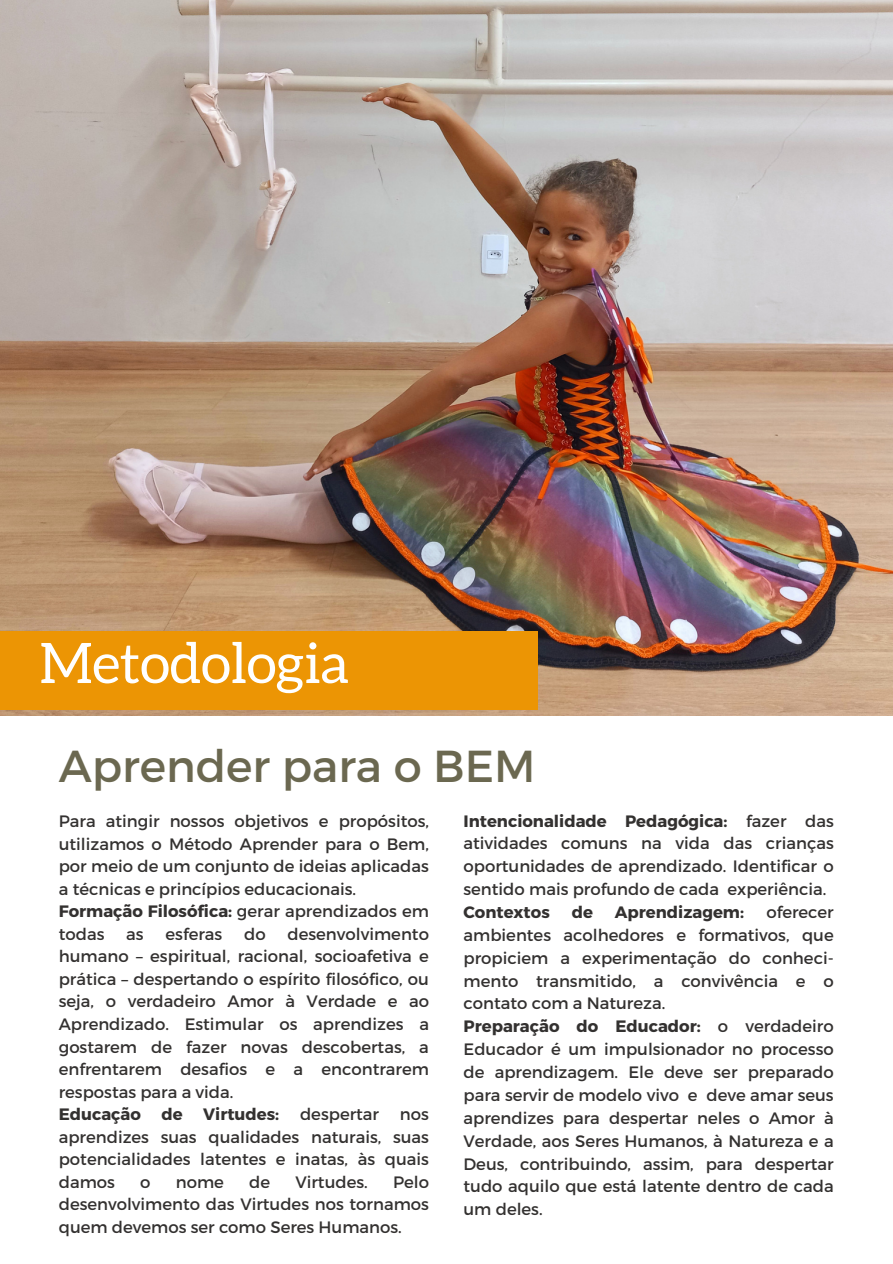
<style>
.page{position:relative;width:893px;height:1264px;background:#fff}
.page>*{position:absolute;margin:0;border:0;box-sizing:border-box;transform-origin:0 0}
.t1{font:55.8px "Aleo";color:#fff}
.t2{font:44.7px "Montserrat";color:#6b6850}
.t3{font:16.5px/22.5px "Montserrat";color:#333130;text-align:justify}
.t4{font:700 16.5px "Montserrat";color:#333130}
.s1{font-weight:700}
</style>
<div class="page">
<img style="left:0;top:0;width:892px;height:715px">
<div style="left:0;top:631px;width:538px;height:78px;background:#ec9504"></div>
<h1 class="t1" style="left:39px;top:631px;width:311px">Metodologia</h1>
<h2 class="t2" style="left:59px;top:736px;width:478px">Aprender para o BEM</h2>
<p class="t3" style="left:59px;top:809px;width:372px;text-align:left">Para atingir nossos objetivos e propósitos, utilizamos o Método Aprender para o Bem, por meio de um conjunto de ideias aplicadas a técnicas e princípios educacionais.<br><span class="s1">Formação Filosófica:</span> gerar aprendizados em todas</p>
<p class="t3" style="left:59px;top:922px;width:372px;text-indent:229px">desenvolvimento humano – espiritual, racional, socioafetiva e prática – despertando o espírito filosófico, ou seja, o verdadeiro Amor à Verdade e ao Aprendizado. Estimular os aprendizes a gostarem de fazer novas descobertas, a enfrentarem desafios e a encontrarem respostas para a vida.</p>
<p class="t4" style="left:59px;top:1103px;width:222px">Educação de Virtudes:</p>
<p class="t3" style="left:300px;top:1102px;width:80px">despertar</p>
<p class="t3" style="left:126px;top:922px;width:19px">as</p>
<p class="t3" style="left:165px;top:922px;width:58px">esferas</p>
<p class="t3" style="left:244px;top:922px;width:23px">do</p>
<p class="t3" style="left:59px;top:1102px;width:371px;text-indent:341px">nos aprendizes suas qualidades naturais, suas potencialidades latentes e inatas, às quais damos</p>
<p class="t3" style="left:140px;top:1169px;width:12px">o</p>
<p class="t3" style="left:176px;top:1169px;width:50px">nome</p>
<p class="t3" style="left:249px;top:1169px;width:22px">de</p>
<p class="t3" style="left:295px;top:1169px;width:74px">Virtudes.</p>
<p class="t3" style="left:59px;top:1169px;width:371px;text-indent:334px">Pelo desenvolvimento das Virtudes nos tornamos quem devemos ser como Seres Humanos.</p>
<p class="t3" style="left:463px;top:808px;width:372px"><span class="s1">Intencionalidade Pedagógica:</span> fazer das atividades comuns na vida das crianças oportunidades de aprendizado. Identificar o sentido mais profundo de cada experiência.</p>
<p class="t4" style="left:463px;top:901px;width:88px">Contextos</p>
<p class="t4" style="left:571px;top:901px;width:23px">de</p>
<p class="t4" style="left:614px;top:901px;width:131px">Aprendizagem:</p>
<p class="t3" style="left:463px;top:899px;width:372px;text-align:left;text-indent:303px">oferecer ambientes acolhedores e formativos, que propiciem a experimentação do conheci&shy;mento transmitido, a convivência e o contato com a Natureza.<br><span class="s1">Preparação do Educador:</span> o verdadeiro Educador é um impulsionador no processo de aprendizagem. Ele deve ser preparado para servir de modelo vivo e deve amar seus aprendizes para despertar neles o Amor à Verdade, aos Seres Humanos, à Natureza e a Deus, contribuindo, assim, para despertar tudo aquilo que está latente dentro de cada um deles.</p>
</div>
